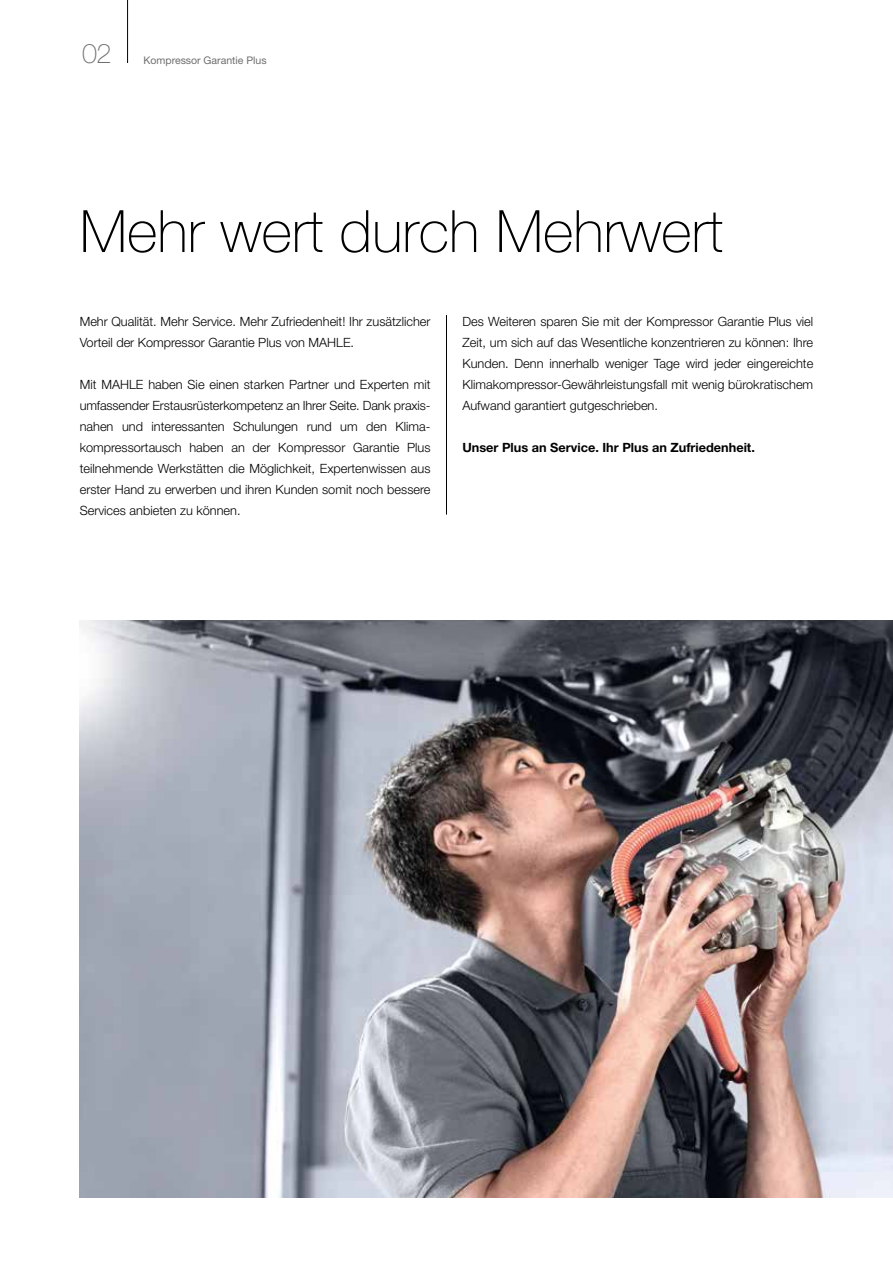
<style>
.page{position:relative;width:893px;height:1263px;background:#fff}
.page>*{position:absolute;margin:0;border:0;box-sizing:border-box;transform-origin:0 0}
.t1{font:100 58.5px "Helvetica Neue LT Std";color:#000}
.t2{font:100 27px "Helvetica Neue LT Std";color:#706f6f}
.t3{font:300 12.75px/21px "Helvetica Neue LT Std";color:#000;text-align:justify}
.t4{font:700 12.75px "Helvetica Neue LT Std";color:#000}
.t5{font:10.5px "Helvetica Neue LT Std";color:#706f6f}
</style>
<div class="page">
<hr style="left:127px;top:0;width:1px;height:63px;background:#000">
<hr style="left:446px;top:315px;width:1px;height:200px;background:#000">
<img style="left:80px;top:620px;width:813px;height:577px">
<h2 class="t2" style="left:82px;top:38px;width:31px">02</h2>
<p class="t5" style="left:144px;top:54px;width:125px">Kompressor Garantie Plus</p>
<h1 class="t1" style="left:80px;top:198px;width:645px">Mehr wert durch Mehrwert</h1>
<p class="t3" style="left:80px;top:310px;width:352px">Mehr Qualität. Mehr Service. Mehr Zufriedenheit! Ihr zusätzlicher<br>Vorteil der Kompressor Garantie Plus von MAHLE.</p>
<p class="t3" style="left:80px;top:373px;width:352px">Mit MAHLE haben Sie einen starken Partner und Experten mit umfassender Erstausrüsterkompetenz an Ihrer Seite. Dank praxis&shy;nahen und interessanten Schulungen rund um den Klima&shy;kompressortausch haben an der Kompressor Garantie Plus teilnehmende Werkstätten die Möglichkeit, Expertenwissen aus erster Hand zu erwerben und ihren Kunden somit noch bessere Services anbieten zu können.</p>
<p class="t3" style="left:462px;top:310px;width:352px">Des Weiteren sparen Sie mit der Kompressor Garantie Plus viel Zeit, um sich auf das Wesentliche konzentrieren zu können: Ihre Kunden. Denn innerhalb weniger Tage wird jeder eingereichte Klimakompressor-Gewährleistungsfall mit wenig bürokratischem Aufwand garantiert gutgeschrieben.</p>
<p class="t4" style="left:462px;top:439px;width:294px">Unser Plus an Service. Ihr Plus an Zufriedenheit.</p>
</div>
